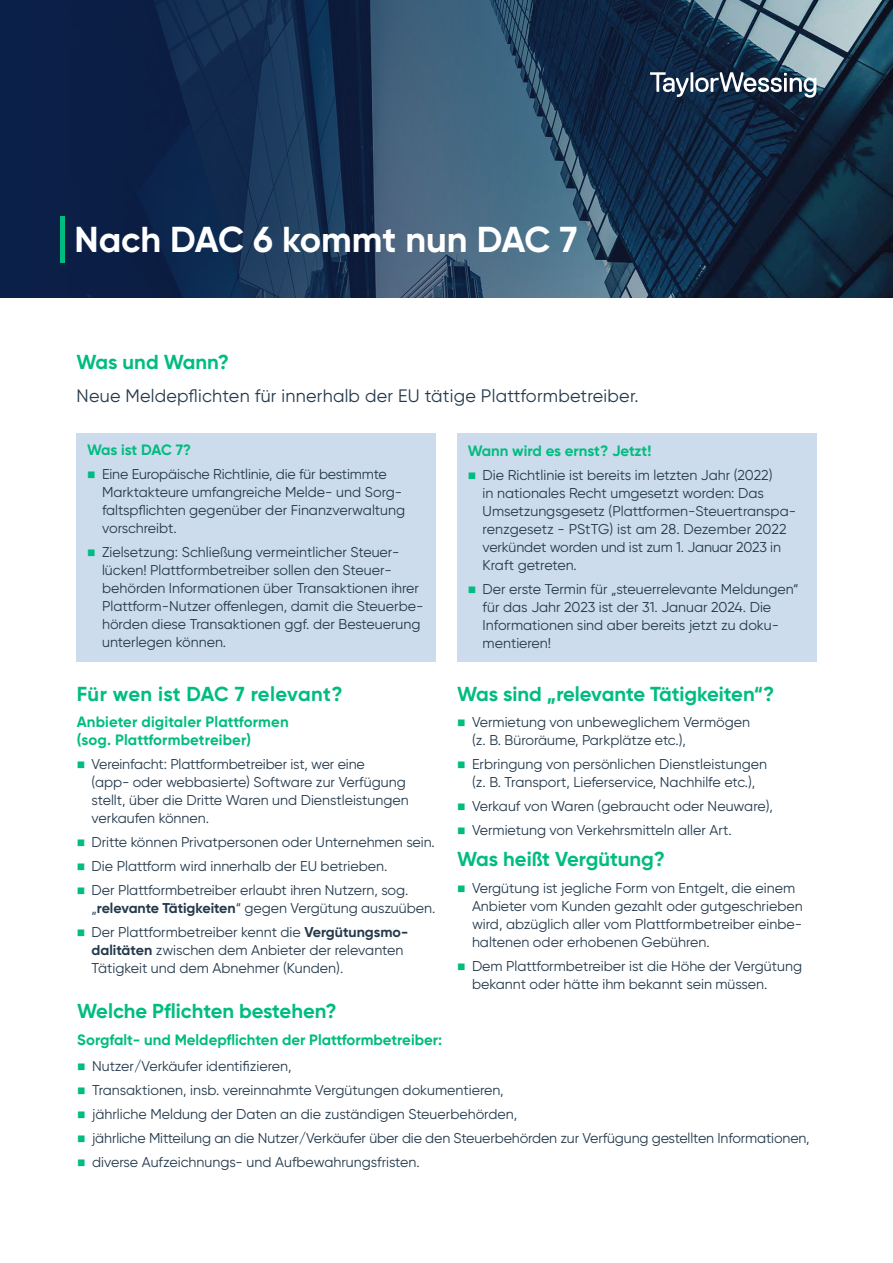
<style>
.page{position:relative;width:893px;height:1263px;background:#fff}
.page>*{position:absolute;margin:0;border:0;box-sizing:border-box;transform-origin:0 0}
.t1{font:700 36px "Gilroy";color:#fff}
.t2{font:700 20.25px "Gilroy";color:#00bc80}
.t3{font:18px "Gilroy";letter-spacing:.015em;color:#243a4d}
.t4{font:700 15px/18px "Gilroy";color:#00bc80}
.t5{font:700 15px "Gilroy";letter-spacing:-.02em;color:#00bc80}
.t6{font:14.25px/18px "Gilroy";color:#243a4d}
.s1{color:#00bc80}
.s2{font-weight:700}
</style>
<div class="page">
<svg style="left:0;top:0;width:893px;height:298px;background:#203a57"></svg>
<svg style="left:650px;top:72px;width:166px;height:26px"></svg>
<hr style="left:61px;top:216px;width:4px;height:47px;background:#00bc80">
<div style="left:457px;top:433px;width:359px;height:229px;background:#cddcec"></div>
<div style="left:77px;top:433px;width:359px;height:229px;background:#cddcec"></div>
<h1 class="t1" style="left:74px;top:217px;width:504px">Nach DAC 6 kommt nun DAC 7</h1>
<h2 class="t2" style="left:77px;top:349px;width:154px">Was und Wann?</h2>
<p class="t3" style="left:77px;top:385px;width:564px">Neue Meldepflichten für innerhalb der EU tätige Plattformbetreiber.</p>
<p class="t5" style="left:87px;top:441px;width:106px">Was ist DAC 7?</p>
<p class="t6" style="left:102px;top:465px;width:305px;text-indent:-15px"><span class="s1">■</span> Eine Europäische Richtlinie, die für bestimmte Marktakteure umfangreiche Melde- und Sorg&shy;faltspflichten gegenüber der Finanzverwaltung vorschreibt.</p>
<p class="t6" style="left:102px;top:543px;width:323px;text-indent:-15px"><span class="s1">■</span> Zielsetzung: Schließung vermeintlicher Steuer&shy;lücken! Plattformbetreiber sollen den Steuer&shy;behörden Informationen über Transaktionen ihrer Plattform-Nutzer offenlegen, damit die Steuerbe&shy;hörden diese Transaktionen ggf. der Besteuerung unterlegen können.</p>
<h2 class="t2" style="left:77px;top:681px;width:267px">Für wen ist DAC 7 relevant?</h2>
<p class="t4" style="left:77px;top:713px;width:214px">Anbieter digitaler Plattformen (sog. Plattformbetreiber)</p>
<p class="t6" style="left:92px;top:755px;width:319px;text-indent:-15px"><span class="s1">■</span> Vereinfacht: Plattformbetreiber ist, wer eine<br>(app- oder webbasierte) Software zur Verfügung stellt, über die Dritte Waren und Dienstleistungen verkaufen können.</p>
<p class="t6" style="left:77px;top:833px;width:360px"><span class="s1">■</span> Dritte können Privatpersonen oder Unternehmen sein.</p>
<p class="t6" style="left:77px;top:857px;width:312px"><span class="s1">■</span> Die Plattform wird innerhalb der EU betrieben.</p>
<p class="t6" style="left:92px;top:881px;width:345px;text-indent:-15px"><span class="s1">■</span> Der Plattformbetreiber erlaubt ihren Nutzern, sog. „<span class="s2">relevante Tätigkeiten</span>“ gegen Vergütung auszuüben.</p>
<p class="t6" style="left:92px;top:923px;width:318px;text-indent:-15px"><span class="s1">■</span> Der Plattformbetreiber kennt die <span class="s2">Vergütungsmo&shy;dalitäten</span> zwischen dem Anbieter der relevanten<br>Tätigkeit und dem Abnehmer (Kunden).</p>
<p class="t4" style="left:468px;top:441px;width:185px">Wann wird es ernst? Jetzt!</p>
<p class="t6" style="left:483px;top:465px;width:315px;text-indent:-15px"><span class="s1">■</span> Die Richtlinie ist bereits im letzten Jahr (2022)<br>in nationales Recht umgesetzt worden: Das Umsetzungsgesetz (Plattformen-Steuertranspa&shy;renzgesetz - PStTG) ist am 28. Dezember 2022 verkündet worden und ist zum 1. Januar 2023 in Kraft getreten.</p>
<p class="t6" style="left:483px;top:579px;width:317px;text-indent:-15px"><span class="s1">■</span> Der erste Termin für „steuerrelevante Meldungen“ für das Jahr 2023 ist der 31. Januar 2024. Die Informationen sind aber bereits jetzt zu doku&shy;mentieren!</p>
<h2 class="t2" style="left:457px;top:681px;width:319px">Was sind „relevante Tätigkeiten“?</h2>
<p class="t6" style="left:472px;top:713px;width:280px;text-indent:-15px"><span class="s1">■</span> Vermietung von unbeweglichem Vermögen (z. B. Büroräume, Parkplätze etc.),</p>
<p class="t6" style="left:457px;top:755px;width:311px;text-align:center"><span class="s1">■</span> Erbringung von persönlichen Dienstleistungen (z. B. Transport, Lieferservice, Nachhilfe etc.),</p>
<p class="t6" style="left:457px;top:797px;width:317px"><span class="s1">■</span> Verkauf von Waren (gebraucht oder Neuware),</p>
<p class="t6" style="left:457px;top:821px;width:276px"><span class="s1">■</span> Vermietung von Verkehrsmitteln aller Art.</p>
<h2 class="t2" style="left:457px;top:846px;width:209px">Was heißt Vergütung?</h2>
<p class="t6" style="left:472px;top:878px;width:332px;text-indent:-15px"><span class="s1">■</span> Vergütung ist jegliche Form von Entgelt, die einem Anbieter vom Kunden gezahlt oder gutgeschrieben wird, abzüglich aller vom Plattformbetreiber einbe&shy;haltenen oder erhobenen Gebühren.</p>
<p class="t6" style="left:472px;top:956px;width:332px;text-indent:-15px"><span class="s1">■</span> Dem Plattformbetreiber ist die Höhe der Vergütung bekannt oder hätte ihm bekannt sein müssen.</p>
<h2 class="t2" style="left:77px;top:998px;width:261px">Welche Pflichten bestehen?</h2>
<p class="t4" style="left:77px;top:1030px;width:366px">Sorgfalt- und Meldepflichten der Plattformbetreiber:</p>
<p class="t6" style="left:77px;top:1057px;width:216px"><span class="s1">■</span> Nutzer/Verkäufer identifizieren,</p>
<p class="t6" style="left:77px;top:1081px;width:428px"><span class="s1">■</span> Transaktionen, insb. vereinnahmte Vergütungen dokumentieren,</p>
<p class="t6" style="left:77px;top:1105px;width:441px"><span class="s1">■</span> jährliche Meldung der Daten an die zuständigen Steuerbehörden,</p>
<p class="t6" style="left:77px;top:1129px;width:734px"><span class="s1">■</span> jährliche Mitteilung an die Nutzer/Verkäufer über die den Steuerbehörden zur Verfügung gestellten Informationen,</p>
<p class="t6" style="left:77px;top:1153px;width:344px"><span class="s1">■</span> diverse Aufzeichnungs- und Aufbewahrungsfristen.</p>
</div>
